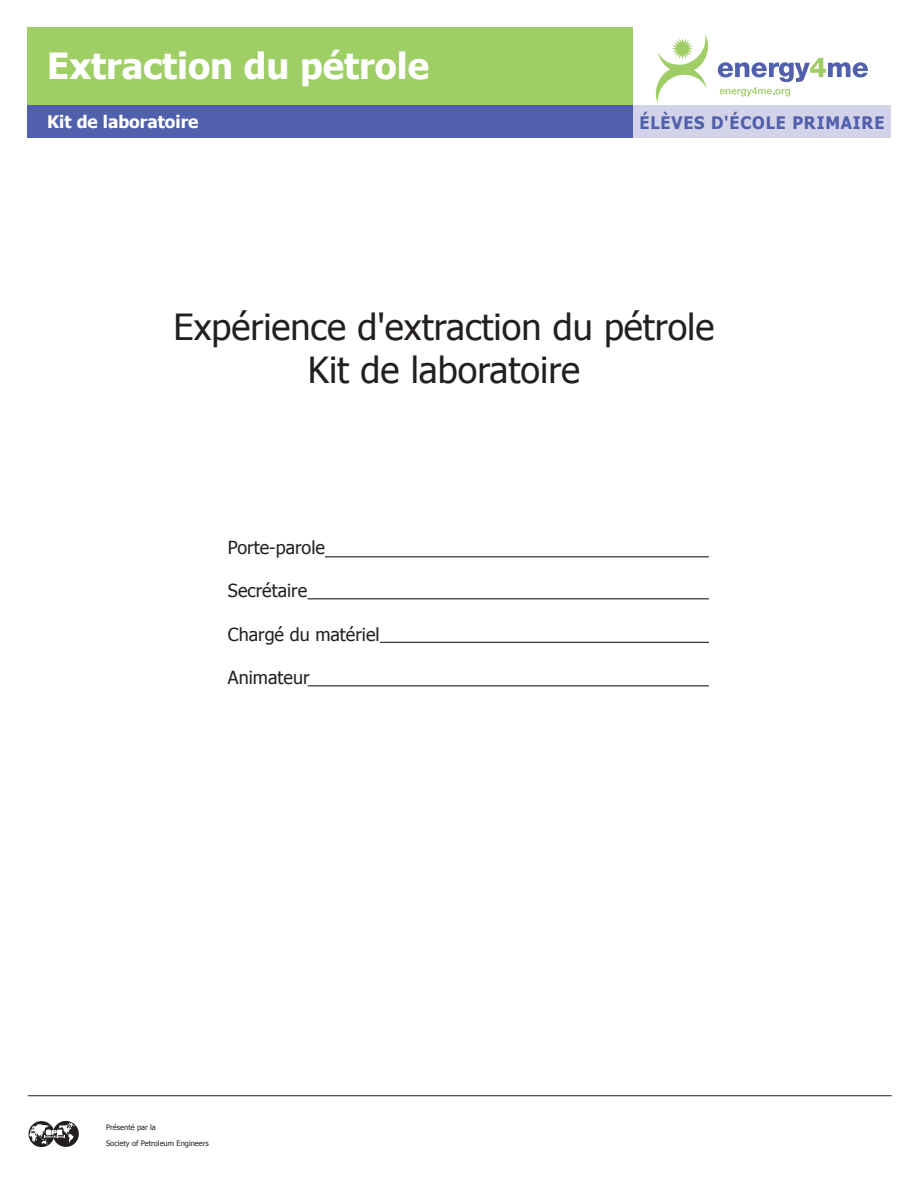
<style>
.page{position:relative;width:918px;height:1188px;background:#fff}
.page>*{position:absolute;margin:0;border:0;box-sizing:border-box;transform-origin:0 0}
.t1{font:36px/43.2px "Tahoma";color:#231f20;text-align:center}
.t2{font:700 36px "Tahoma";color:#fff}
.t3{font:18px "Tahoma";color:#231f20}
.t4{font:700 17.25px "Tahoma";letter-spacing:.05em;color:#5060ac;scale:.95 1}
.t5{font:700 17.25px "Tahoma";color:#fff}
.t6{font:7.5px/15.8px "Tahoma";color:#231f20}
</style>
<div class="page">
<div style="left:633px;top:105px;width:258px;height:33px;background:#d2d3e9"></div>
<div style="left:27px;top:27px;width:606px;height:77px;background:#9fce66"></div>
<div style="left:27px;top:105px;width:606px;height:33px;background:#5060ac"></div>
<svg style="left:28px;top:1121px;width:26px;height:26px"></svg>
<div style="left:53px;top:1121px;width:26px;height:26px;background:#231f20;border-radius:50%"></div>
<svg style="left:29px;top:1123px;width:46px;height:22px"></svg>
<hr style="left:28px;top:1095px;width:864px;height:1px;background:#231f20">
<svg style="left:656px;top:34px;width:53px;height:69px"></svg>
<svg style="left:718px;top:58px;width:150px;height:38px"></svg>
<hr style="left:325px;top:556px;width:384px;height:1px;background:#231f20">
<hr style="left:308px;top:598px;width:401px;height:1px;background:#231f20">
<hr style="left:380px;top:642px;width:329px;height:1px;background:#231f20">
<hr style="left:308px;top:685px;width:401px;height:1px;background:#231f20">
<h1 class="t2" style="left:47px;top:50px;width:383px">Extraction du pétrole</h1>
<p class="t5" style="left:47px;top:114px;width:153px">Kit de laboratoire</p>
<p class="t4" style="left:639px;top:114px;width:259px">ÉLÈVES D'ÉCOLE PRIMAIRE</p>
<h1 class="t1" style="left:174px;top:307px;width:542px">Expérience d'extraction du pétrole<br>Kit de laboratoire</h1>
<p class="t3" style="left:228px;top:539px;width:98px">Porte-parole</p>
<p class="t3" style="left:228px;top:583px;width:81px">Secrétaire</p>
<p class="t3" style="left:228px;top:626px;width:153px">Chargé du matériel</p>
<p class="t3" style="left:228px;top:665px;width:83px">Animateur</p>
<p class="t6" style="left:106px;top:1120px;width:104px">Présenté par la<br>Society of Petroleum Engineers</p>
</div>
